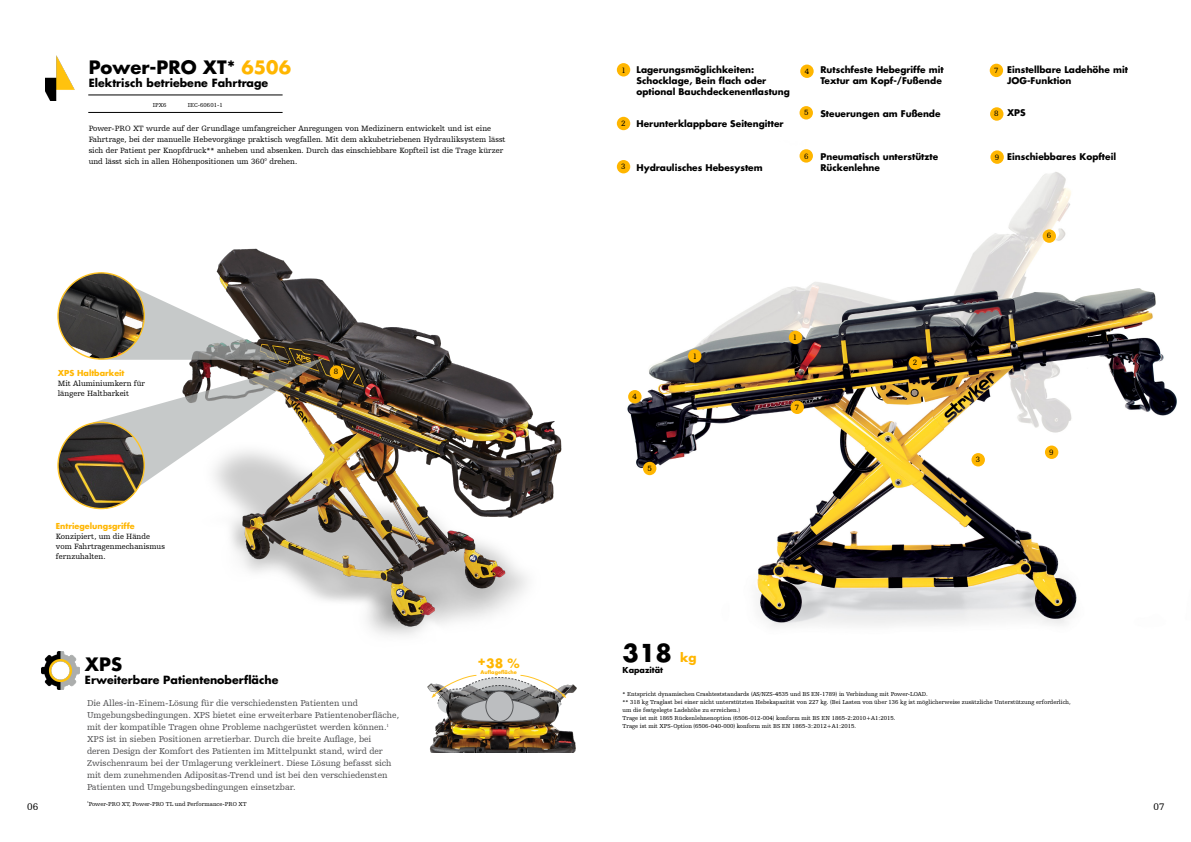
<style>
.page{position:relative;width:1191px;height:842px;background:#fff}
.page>*{position:absolute;margin:0;border:0;box-sizing:border-box;transform-origin:0 0}
.t1{font:700 24px "Futura For Stryker";color:#000}
.t2{font:700 18px "Futura For Stryker";color:#000}
.t3{font:700 12.5px "Futura For Stryker";color:#ffb600}
.t4{font:700 11px "Futura For Stryker";color:#000}
.t5{font:10px "Humanist Slabserif 712 BT";color:#000}
.t6{font:9px/12px "Humanist Slabserif 712 BT";color:#4d4d4f}
.t7{font:700 9px/10.8px "Futura For Stryker";color:#000}
.t8{font:8px/11px "Humanist Slabserif 712 BT";color:#000}
.t9{font:700 8px "Futura For Stryker";color:#ffb600}
.t10{font:700 8px "Futura For Stryker";color:#000}
.t11{font:6px/8px "Humanist Slabserif 712 BT";color:#000}
.t12{font:700 5px "Futura For Stryker";color:#ffb600}
.s1{color:#ffb600}
.s2{font-size:12px;color:#ffb600}
</style>
<div class="page">
<img style="left:626px;top:150px;width:551px;height:477px">
<div style="left:688px;top:349px;width:13px;height:14px;background:#ffb600;border-radius:50%"></div>
<div style="left:971px;top:453px;width:14px;height:13px;background:#ffb600;border-radius:50%"></div>
<div style="left:628px;top:390px;width:13px;height:13px;background:#ffb600;border-radius:50%"></div>
<div style="left:643px;top:462px;width:13px;height:13px;background:#ffb600;border-radius:50%"></div>
<div style="left:1042px;top:229px;width:14px;height:14px;background:#ffb600;border-radius:50%"></div>
<div style="left:790px;top:401px;width:14px;height:13px;background:#ffb600;border-radius:50%"></div>
<div style="left:789px;top:331px;width:13px;height:13px;background:#ffb600;border-radius:50%"></div>
<div style="left:908px;top:356px;width:14px;height:14px;background:#ffb600;border-radius:50%"></div>
<div style="left:617px;top:63px;width:13px;height:14px;background:#ffb600;border-radius:50%"></div>
<div style="left:617px;top:117px;width:13px;height:13px;background:#ffb600;border-radius:50%"></div>
<div style="left:617px;top:160px;width:13px;height:13px;background:#ffb600;border-radius:50%"></div>
<div style="left:800px;top:65px;width:13px;height:13px;background:#ffb600;border-radius:50%"></div>
<div style="left:799px;top:106px;width:14px;height:13px;background:#ffb600;border-radius:50%"></div>
<div style="left:799px;top:149px;width:14px;height:14px;background:#ffb600;border-radius:50%"></div>
<div style="left:989px;top:64px;width:14px;height:13px;background:#ffb600;border-radius:50%"></div>
<div style="left:990px;top:107px;width:13px;height:14px;background:#ffb600;border-radius:50%"></div>
<img style="left:216px;top:248px;width:346px;height:388px">
<hr style="left:88px;top:95px;width:194px;height:1px;background:#000">
<hr style="left:88px;top:112px;width:194px;height:1px;background:#000">
<img style="left:45px;top:56px;width:29px;height:44px">
<img style="left:58px;top:273px;width:86px;height:86px;border-radius:43px">
<img style="left:427px;top:683px;width:150px;height:70px">
<svg style="left:431px;top:675px;width:135px;height:47px"></svg>
<img style="left:41px;top:651px;width:39px;height:39px">
<div style="left:330px;top:365px;width:13px;height:14px;background:#ffb600;border-radius:50%"></div>
<svg style="left:93px;top:272px;width:232px;height:237px"></svg>
<img style="left:58px;top:422px;width:86px;height:86px;border-radius:43px">
<div style="left:990px;top:150px;width:13px;height:14px;background:#ffb600;border-radius:50%"></div>
<div style="left:1045px;top:446px;width:13px;height:13px;background:#ffb600;border-radius:50%"></div>
<h2 class="t2" style="left:89px;top:55px;width:204px">Power-PRO XT* <span class="s1">6506</span></h2>
<h3 class="t4" style="left:89px;top:75px;width:181px">Elektrisch betriebene Fahrtrage</h3>
<p class="t11" style="left:153px;top:100px;width:15px">IPX6</p>
<p class="t11" style="left:188px;top:100px;width:36px">IEC-60601-1</p>
<p class="t8" style="left:89px;top:123px;width:418px">Power-PRO XT wurde auf der Grundlage umfangreicher Anregungen von Medizinern entwickelt und ist eine Fahrtrage, bei der manuelle Hebevorgänge praktisch wegfallen. Mit dem akkubetriebenen Hydrauliksystem lässt sich der Patient per Knopfdruck** anheben und absenken. Durch das einschiebbare Kopfteil ist die Trage kürzer und lässt sich in allen Höhenpositionen um 360° drehen.</p>
<h3 class="t9" style="left:58px;top:367px;width:68px">XPS Haltbarkeit</h3>
<h3 class="t8" style="left:58px;top:378px;width:89px;line-height:10px">Mit Aluminiumkern für längere Haltbarkeit</h3>
<h3 class="t9" style="left:56px;top:521px;width:80px">Entriegelungsgriffe</h3>
<h3 class="t8" style="left:56px;top:531px;width:111px;line-height:10px">Konzipiert, um die Hände vom Fahrtragenmechanismus fernzuhalten.</h3>
<h3 class="t8" style="left:334px;top:366px;width:6px">8</h3>
<h2 class="t2" style="left:85px;top:652px;width:39px">XPS</h2>
<h3 class="t3" style="left:477px;top:652px;width:10px">+</h3>
<p class="t12" style="left:480px;top:669px;width:38px">Auflagefläche</p>
<h3 class="t3" style="left:486px;top:655px;width:35px">38 %</h3>
<h3 class="t4" style="left:85px;top:673px;width:195px">Erweiterbare Patientenoberfläche</h3>
<p class="t6" style="left:87px;top:697px;width:314px">Die Alles-in-Einem-Lösung für die verschiedensten Patienten und Umgebungsbedingungen. XPS bietet eine erweiterbare Patientenoberfläche, mit der kompatible Tragen ohne Probleme nachgerüstet werden können.<sup>1<br></sup>XPS ist in sieben Positionen arretierbar. Durch die breite Auflage, bei<br>deren Design der Komfort des Patienten im Mittelpunkt stand, wird der Zwischenraum bei der Umlagerung verkleinert. Diese Lösung befasst sich mit dem zunehmenden Adipositas-Trend und ist bei den verschiedensten Patienten und Umgebungsbedingungen einsetzbar.</p>
<h3 class="t8" style="left:621px;top:64px;width:6px">1</h3>
<h3 class="t8" style="left:621px;top:118px;width:6px">2</h3>
<h3 class="t8" style="left:621px;top:161px;width:6px">3</h3>
<h3 class="t7" style="left:636px;top:64px;width:155px">Lagerungsmöglichkeiten:<br>Schocklage, Bein flach oder optional Bauchdeckenentlastung</h3>
<h3 class="t7" style="left:636px;top:118px;width:149px">Herunterklappbare Seitengitter</h3>
<h3 class="t7" style="left:636px;top:162px;width:128px">Hydraulisches Hebesystem</h3>
<h3 class="t8" style="left:805px;top:66px;width:6px">4</h3>
<h3 class="t8" style="left:804px;top:107px;width:6px">5</h3>
<h3 class="t8" style="left:804px;top:150px;width:6px">6</h3>
<h3 class="t7" style="left:820px;top:64px;width:125px">Rutschfeste Hebegriffe mit<br>Textur am Kopf-/Fußende</h3>
<h3 class="t7" style="left:820px;top:108px;width:122px">Steuerungen am Fußende</h3>
<h3 class="t7" style="left:820px;top:151px;width:119px">Pneumatisch unterstützte<br>Rückenlehne</h3>
<h3 class="t8" style="left:994px;top:65px;width:6px">7</h3>
<h3 class="t8" style="left:994px;top:108px;width:6px">8</h3>
<h3 class="t8" style="left:994px;top:152px;width:6px">9</h3>
<h3 class="t7" style="left:1007px;top:64px;width:122px">Einstellbare Ladehöhe mit<br>JOG-Funktion</h3>
<h3 class="t7" style="left:1007px;top:108px;width:20px">XPS</h3>
<h3 class="t7" style="left:1007px;top:151px;width:110px">Einschiebbares Kopfteil</h3>
<h3 class="t8" style="left:1046px;top:229px;width:6px">6</h3>
<h3 class="t8" style="left:632px;top:391px;width:6px">4</h3>
<h3 class="t8" style="left:647px;top:462px;width:6px">5</h3>
<h3 class="t8" style="left:692px;top:350px;width:6px">1</h3>
<h3 class="t8" style="left:792px;top:331px;width:6px">1</h3>
<h3 class="t8" style="left:795px;top:401px;width:6px">7</h3>
<h3 class="t8" style="left:913px;top:357px;width:6px">2</h3>
<h3 class="t8" style="left:975px;top:454px;width:6px">3</h3>
<h3 class="t8" style="left:1049px;top:447px;width:6px">9</h3>
<h1 class="t1" style="left:622px;top:637px;width:76px">318 <span class="s2">kg</span></h1>
<h3 class="t10" style="left:622px;top:665px;width:42px">Kapazität</h3>
<p class="t11" style="left:622px;top:690px;width:450px">* Entspricht dynamischen Crashteststandards (AS/NZS-4535 und BS EN-1789) in Verbindung mit Power-LOAD.<br>** 318 kg Traglast bei einer nicht unterstützten Hebekapazität von 227 kg. (Bei Lasten von über 136 kg ist möglicherweise zusätzliche Unterstützung erforderlich, um die festgelegte Ladehöhe zu erreichen.)<br>Trage ist mit 1865 Rückenlehnenoption (6506-012-004) konform mit BS EN 1865-2:2010+A1:2015.<br>Trage ist mit XPS-Option (6506-040-000) konform mit BS EN 1865-3:2012+A1:2015.</p>
<p class="t11" style="left:87px;top:800px;width:161px"><sup>1</sup>Power-PRO XT, Power-PRO TL und Performance-PRO XT</p>
<h3 class="t5" style="left:27px;top:801px;width:13px">06</h3>
<h3 class="t5" style="left:1153px;top:801px;width:13px">07</h3>
</div>
